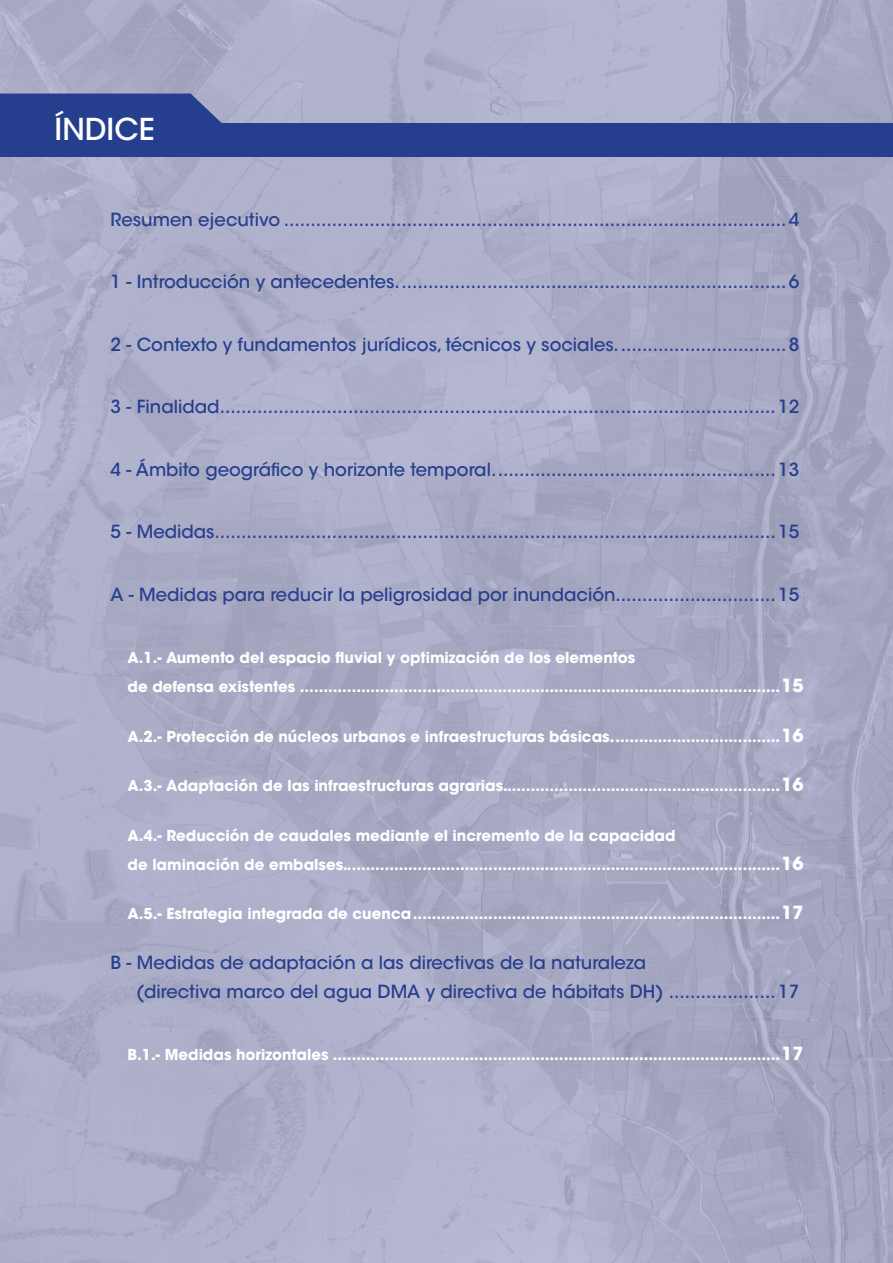
<style>
.page{position:relative;width:893px;height:1263px;background:#fff}
.page>*{position:absolute;margin:0;border:0;box-sizing:border-box;transform-origin:0 0}
.Título___GRANDE{font:500 30px "ITC Avant Garde Std";color:#fff}
.Indice_1{font:500 18px/28.5px "ITC Avant Garde Std";color:#253f8e}
.Indice_2{font:700 15px/28.5px "ITC Avant Garde Std";color:#fff}
.s1{font-size:18px}
</style>
<div class="page">
<img style="left:0;top:0;width:893px;height:1263px">
<div style="left:0;top:124px;width:893px;height:33px;background:#253f8e"></div>
<svg style="left:0;top:94px;width:254px;height:30px;background:#3d5398"></svg>
<p class="Título___GRANDE" style="left:55px;top:111px;width:102px">ÍNDICE</p>
<p class="Indice_1" style="left:111px;top:205px;width:690px">Resumen ejecutivo ..............................................................................................4</p>
<p class="Indice_1" style="left:111px;top:267px;width:690px">1 - Introducción y antecedentes.........................................................................6</p>
<p class="Indice_1" style="left:111px;top:330px;width:690px">2 - Contexto y fundamentos jurídicos, técnicos y sociales................................8</p>
<p class="Indice_1" style="left:111px;top:393px;width:690px">3 - Finalidad........................................................................................................12</p>
<p class="Indice_1" style="left:111px;top:455px;width:690px">4 - Ámbito geográfico y horizonte temporal.....................................................13</p>
<p class="Indice_1" style="left:111px;top:518px;width:690px">5 - Medidas.........................................................................................................15</p>
<p class="Indice_1" style="left:111px;top:580px;width:690px">A - Medidas para reducir la peligrosidad por inundación..............................15</p>
<p class="Indice_2" style="left:128px;top:643px;width:678px">A.1.- Aumento del espacio fluvial y optimización de los elementos<br>de defensa existentes ......................................................................................................<span class="s1">15</span></p>
<p class="Indice_2" style="left:128px;top:722px;width:678px">A.2.- Protección de núcleos urbanos e infraestructuras básicas....................................<span class="s1">16</span></p>
<p class="Indice_2" style="left:128px;top:771px;width:678px">A.3.- Adaptación de las infraestructuras agrarias...........................................................<span class="s1">16</span></p>
<p class="Indice_2" style="left:128px;top:821px;width:678px">A.4.- Reducción de caudales mediante el incremento de la capacidad<br>de laminación de embalses.............................................................................................<span class="s1">16</span></p>
<p class="Indice_2" style="left:128px;top:899px;width:678px">A.5.- Estrategia integrada de cuenca..............................................................................<span class="s1">17</span></p>
<p class="Indice_1" style="left:136px;top:948px;width:665px;text-indent:-26px">B - Medidas de adaptación a las directivas de la naturaleza<br>(directiva marco del agua DMA y directiva de hábitats DH) ....................17</p>
<p class="Indice_2" style="left:128px;top:1040px;width:678px">B.1.- Medidas horizontales ...............................................................................................<span class="s1">17</span></p>
</div>
